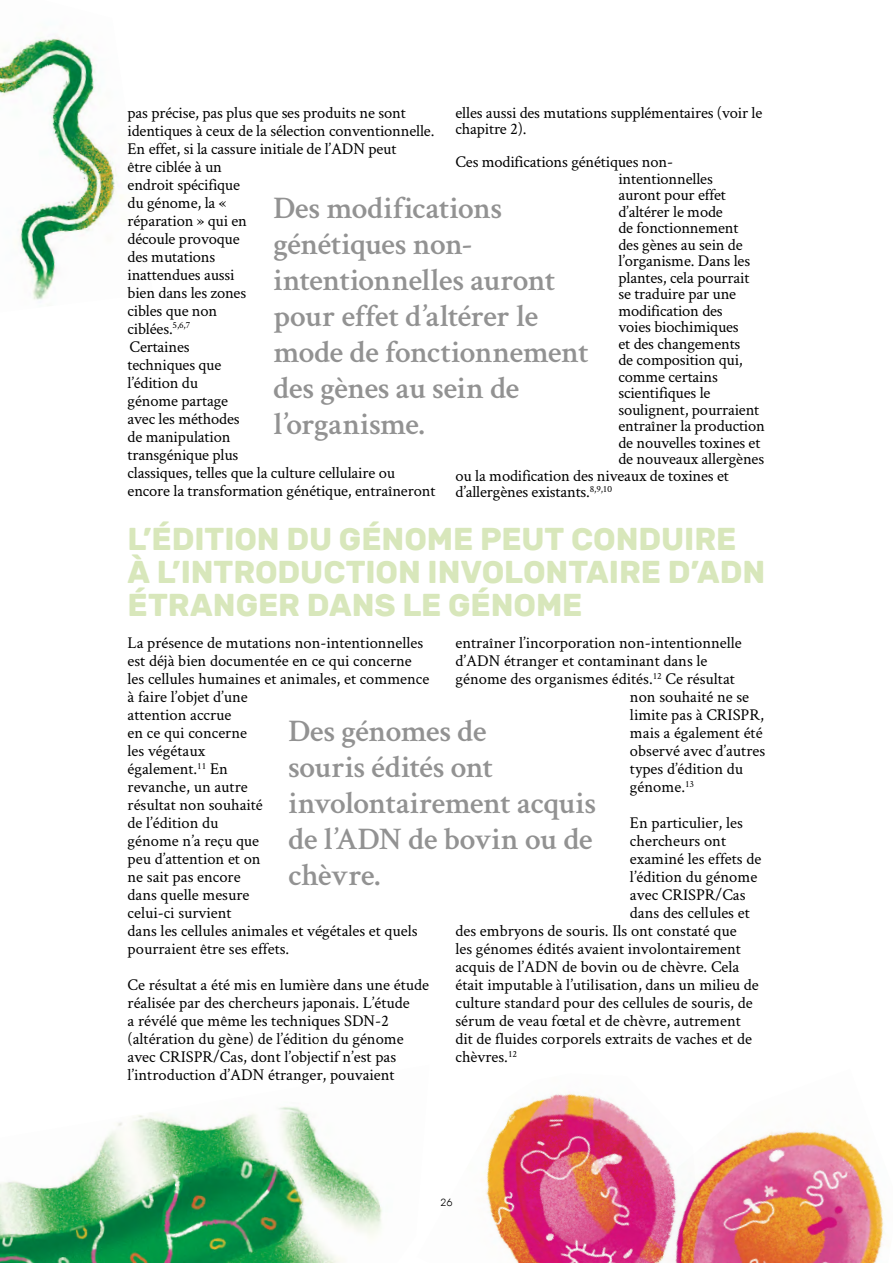
<style>
.page{position:relative;width:893px;height:1263px;background:#fff}
.page>*{position:absolute;margin:0;border:0;box-sizing:border-box;transform-origin:0 0}
.Quote_Crimson_Text_S{font:600 31.5px/36px "Crimson Text";letter-spacing:-.015em;color:#929292}
.HEADER_3_vert_clair{font:700 31.5px/33px "Rubik";letter-spacing:-.005em;color:#d8e7bb}
.Crimson_Text_Reg_11{font:16.5px/18px "Crimson Text";color:#000}
.t1{font:300 10.5px "Rubik";color:#000}
</style>
<div class="page">
<img style="left:0;top:1107px;width:382px;height:156px">
<img style="left:485px;top:1093px;width:172px;height:170px">
<img style="left:0;top:38px;width:123px;height:262px">
<img style="left:657px;top:1131px;width:227px;height:132px">
<p class="Crimson_Text_Reg_11" style="left:455px;top:104px;width:308px;line-height:16.5px">elles aussi des mutations supplémentaires (voir le chapitre 2).</p>
<p class="Crimson_Text_Reg_11" style="left:455px;top:152px;width:219px">Ces modifications génétiques non-</p>
<p class="Crimson_Text_Reg_11" style="left:618px;top:169px;width:96px">intentionnelles</p>
<p class="Crimson_Text_Reg_11" style="left:618px;top:185px;width:109px">auront pour effet</p>
<p class="Crimson_Text_Reg_11" style="left:618px;top:202px;width:106px">d’altérer le mode</p>
<p class="Crimson_Text_Reg_11" style="left:618px;top:218px;width:121px">de fonctionnement</p>
<p class="Crimson_Text_Reg_11" style="left:618px;top:235px;width:126px">des gènes au sein de</p>
<p class="Crimson_Text_Reg_11" style="left:618px;top:251px;width:133px">l’organisme. Dans les</p>
<p class="Crimson_Text_Reg_11" style="left:618px;top:268px;width:132px">plantes, cela pourrait</p>
<p class="Crimson_Text_Reg_11" style="left:618px;top:284px;width:119px">se traduire par une</p>
<p class="Crimson_Text_Reg_11" style="left:618px;top:301px;width:106px">modification des</p>
<p class="Crimson_Text_Reg_11" style="left:618px;top:317px;width:122px">voies biochimiques</p>
<p class="Crimson_Text_Reg_11" style="left:618px;top:334px;width:123px">et des changements</p>
<p class="Crimson_Text_Reg_11" style="left:618px;top:350px;width:126px">de composition qui,</p>
<p class="Crimson_Text_Reg_11" style="left:618px;top:367px;width:101px">comme certains</p>
<p class="Crimson_Text_Reg_11" style="left:618px;top:383px;width:94px">scientifiques le</p>
<p class="Crimson_Text_Reg_11" style="left:618px;top:400px;width:142px">soulignent, pourraient</p>
<p class="Crimson_Text_Reg_11" style="left:618px;top:416px;width:148px">entraîner la production</p>
<p class="Crimson_Text_Reg_11" style="left:618px;top:433px;width:143px">de nouvelles toxines et</p>
<p class="Crimson_Text_Reg_11" style="left:618px;top:449px;width:147px">de nouveaux allergènes</p>
<p class="Crimson_Text_Reg_11" style="left:455px;top:466px;width:275px">ou la modification des niveaux de toxines et</p>
<p class="Crimson_Text_Reg_11" style="left:455px;top:482px;width:158px">d’allergènes existants.<sup>8,9,10</sup></p>
<p class="Crimson_Text_Reg_11" style="left:128px;top:103px;width:308px">pas précise, pas plus que ses produits ne sont identiques à ceux de la sélection conventionnelle.<br>En effet, si la cassure initiale de l’ADN peut<br>être ciblée à un<br>endroit spécifique<br>du génome, la «<br>réparation » qui en<br>découle provoque<br>des mutations<br>inattendues aussi<br>bien dans les zones<br>cibles que non<br>ciblées.<sup>5,6,7</sup></p>
<p class="Crimson_Text_Reg_11" style="left:128px;top:337px;width:309px">Certaines<br>techniques que<br>l’édition du<br>génome partage<br>avec les méthodes<br>de manipulation<br>transgénique plus<br>classiques, telles que la culture cellulaire ou encore la transformation génétique, entraîneront</p>
<p class="Quote_Crimson_Text_S" style="left:274px;top:188px;width:317px">Des modifications génétiques non&shy;intentionnelles auront pour effet d’altérer le mode de fonctionnement des gènes au sein de l’organisme.</p>
<p class="HEADER_3_vert_clair" style="left:128px;top:523px;width:639px">L’ÉDITION DU GÉNOME PEUT CONDUIRE<br>À L’INTRODUCTION INVOLONTAIRE D’ADN<br>ÉTRANGER DANS LE GÉNOME</p>
<p class="Crimson_Text_Reg_11" style="left:455px;top:633px;width:288px">entraîner l’incorporation non-intentionnelle</p>
<p class="Crimson_Text_Reg_11" style="left:455px;top:651px;width:253px">d’ADN étranger et contaminant dans le</p>
<p class="Crimson_Text_Reg_11" style="left:455px;top:669px;width:281px">génome des organismes édités.<sup>12</sup> Ce résultat</p>
<p class="Crimson_Text_Reg_11" style="left:630px;top:687px;width:121px">non souhaité ne se</p>
<p class="Crimson_Text_Reg_11" style="left:630px;top:705px;width:135px">limite pas à CRISPR,</p>
<p class="Crimson_Text_Reg_11" style="left:630px;top:723px;width:134px">mais a également été</p>
<p class="Crimson_Text_Reg_11" style="left:630px;top:741px;width:137px">observé avec d’autres</p>
<p class="Crimson_Text_Reg_11" style="left:630px;top:759px;width:115px">types d’édition du</p>
<p class="Crimson_Text_Reg_11" style="left:630px;top:777px;width:66px">génome.<sup>13</sup></p>
<p class="Crimson_Text_Reg_11" style="left:630px;top:813px;width:114px">En particulier, les</p>
<p class="Crimson_Text_Reg_11" style="left:630px;top:831px;width:98px">chercheurs ont</p>
<p class="Crimson_Text_Reg_11" style="left:630px;top:849px;width:133px">examiné les effets de</p>
<p class="Crimson_Text_Reg_11" style="left:630px;top:867px;width:129px">l’édition du génome</p>
<p class="Crimson_Text_Reg_11" style="left:630px;top:885px;width:117px">avec CRISPR/Cas</p>
<p class="Crimson_Text_Reg_11" style="left:630px;top:903px;width:121px">dans des cellules et</p>
<p class="Crimson_Text_Reg_11" style="left:455px;top:921px;width:283px">des embryons de souris. Ils ont constaté que</p>
<p class="Crimson_Text_Reg_11" style="left:455px;top:939px;width:287px">les génomes édités avaient involontairement</p>
<p class="Crimson_Text_Reg_11" style="left:455px;top:957px;width:285px">acquis de l’ADN de bovin ou de chèvre. Cela</p>
<p class="Crimson_Text_Reg_11" style="left:455px;top:975px;width:305px">était imputable à l’utilisation, dans un milieu de</p>
<p class="Crimson_Text_Reg_11" style="left:455px;top:993px;width:299px">culture standard pour des cellules de souris, de</p>
<p class="Crimson_Text_Reg_11" style="left:455px;top:1011px;width:287px">sérum de veau fœtal et de chèvre, autrement</p>
<p class="Crimson_Text_Reg_11" style="left:455px;top:1029px;width:298px">dit de fluides corporels extraits de vaches et de</p>
<p class="Crimson_Text_Reg_11" style="left:455px;top:1047px;width:63px">chèvres.<sup>12</sup></p>
<p class="Crimson_Text_Reg_11" style="left:128px;top:633px;width:303px">La présence de mutations non-intentionnelles est déjà bien documentée en ce qui concerne les cellules humaines et animales, et commence à faire l’objet d’une<br>attention accrue<br>en ce qui concerne<br>les végétaux<br>également.<sup>11</sup> En<br>revanche, un autre<br>résultat non souhaité<br>de l’édition du<br>génome n’a reçu que<br>peu d’attention et on<br>ne sait pas encore<br>dans quelle mesure<br>celui-ci survient<br>dans les cellules animales et végétales et quels pourraient être ses effets.</p>
<p class="Crimson_Text_Reg_11" style="left:128px;top:975px;width:303px">Ce résultat a été mis en lumière dans une étude réalisée par des chercheurs japonais. L’étude<br>a révélé que même les techniques SDN-2 (altération du gène) de l’édition du génome avec CRISPR/Cas, dont l’objectif n’est pas l’introduction d’ADN étranger, pouvaient</p>
<p class="Quote_Crimson_Text_S" style="left:288px;top:711px;width:309px">Des génomes de<br>souris édités ont involontairement acquis de l’ADN de bovin ou de chèvre.</p>
<p class="t1" style="left:440px;top:1197px;width:14px">26</p>
</div>
